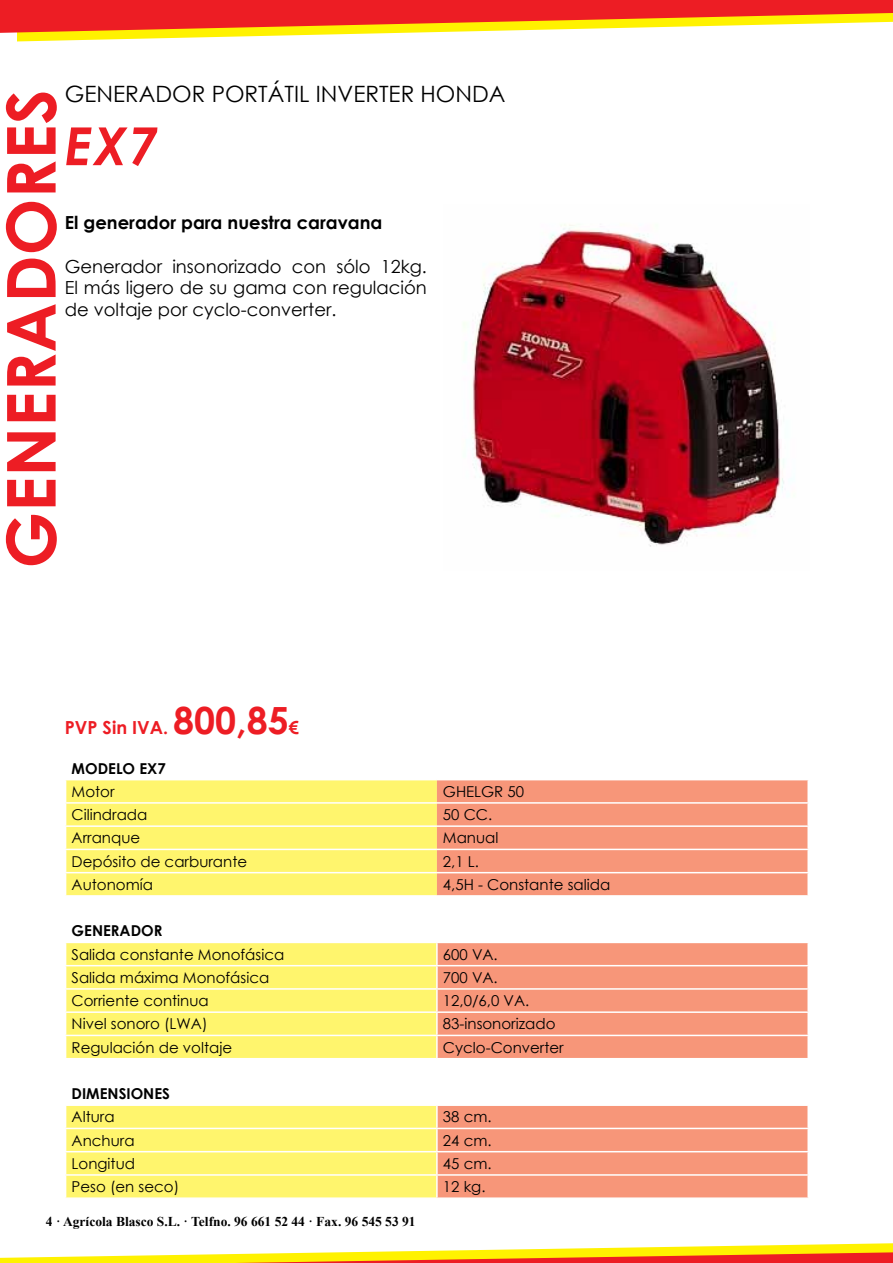
<style>
.page{position:relative;width:893px;height:1263px;background:#fff}
.page>*{position:absolute;margin:0;border:0;box-sizing:border-box;transform-origin:0 0}
.t1{font:700 67.5px "Century Gothic";color:#ed1d24}
.t2{font:italic 700 52.5px "Century Gothic";color:#ed1d24}
.t3{font:22.5px "Century Gothic";color:#000}
.t4{font:18px/21.6px "Century Gothic";color:#000;text-align:justify}
.t5{font:700 18px "Century Gothic";color:#000}
.t6{font:700 18px "Century Gothic";color:#ed1d24}
.t7{font:15px "Century Gothic";color:#000}
.t8{font:700 15px "Century Gothic";color:#000}
.t9{font:700 13.5px "Times New Roman";color:#000}
.s1{font-size:37.5px}
</style>
<div class="page">
<svg style="left:0;top:1243px;width:893px;height:20px"></svg>
<svg style="left:0;top:0;width:893px;height:41px"></svg>
<svg style="left:66px;top:780px;width:371px;height:417px;fill:#fff56d"></svg>
<svg style="left:437px;top:780px;width:370px;height:417px;fill:#f79679"></svg>
<hr style="left:436px;top:943px;width:2px;height:22px;background:#fff">
<hr style="left:436px;top:966px;width:2px;height:22px;background:#fff">
<hr style="left:436px;top:990px;width:2px;height:21px;background:#fff">
<hr style="left:436px;top:1013px;width:2px;height:22px;background:#fff">
<hr style="left:436px;top:1036px;width:2px;height:22px;background:#fff">
<hr style="left:65px;top:1128px;width:372px;height:1px;background:#fff">
<hr style="left:437px;top:1128px;width:372px;height:1px;background:#fff">
<hr style="left:65px;top:1151px;width:372px;height:1px;background:#fff">
<hr style="left:437px;top:1151px;width:372px;height:1px;background:#fff">
<hr style="left:65px;top:1174px;width:372px;height:2px;background:#fff">
<hr style="left:437px;top:1174px;width:372px;height:2px;background:#fff">
<hr style="left:65px;top:802px;width:372px;height:2px;background:#fff">
<hr style="left:437px;top:802px;width:372px;height:2px;background:#fff">
<hr style="left:65px;top:825px;width:372px;height:2px;background:#fff">
<hr style="left:437px;top:825px;width:372px;height:2px;background:#fff">
<hr style="left:65px;top:849px;width:372px;height:1px;background:#fff">
<hr style="left:437px;top:849px;width:372px;height:1px;background:#fff">
<hr style="left:65px;top:872px;width:372px;height:1px;background:#fff">
<hr style="left:437px;top:872px;width:372px;height:1px;background:#fff">
<hr style="left:65px;top:895px;width:372px;height:2px;background:#fff">
<hr style="left:437px;top:895px;width:372px;height:2px;background:#fff">
<hr style="left:65px;top:942px;width:372px;height:1px;background:#fff">
<hr style="left:437px;top:942px;width:372px;height:1px;background:#fff">
<hr style="left:65px;top:965px;width:372px;height:1px;background:#fff">
<hr style="left:437px;top:965px;width:372px;height:1px;background:#fff">
<hr style="left:65px;top:988px;width:372px;height:2px;background:#fff">
<hr style="left:437px;top:988px;width:372px;height:2px;background:#fff">
<hr style="left:65px;top:1011px;width:372px;height:2px;background:#fff">
<hr style="left:437px;top:1011px;width:372px;height:2px;background:#fff">
<hr style="left:65px;top:1035px;width:372px;height:1px;background:#fff">
<hr style="left:437px;top:1035px;width:372px;height:1px;background:#fff">
<hr style="left:65px;top:1058px;width:372px;height:1px;background:#fff">
<hr style="left:437px;top:1058px;width:372px;height:1px;background:#fff">
<hr style="left:65px;top:1104px;width:372px;height:2px;background:#fff">
<hr style="left:437px;top:1104px;width:372px;height:2px;background:#fff">
<hr style="left:436px;top:1106px;width:2px;height:22px;background:#fff">
<hr style="left:436px;top:1129px;width:2px;height:22px;background:#fff">
<hr style="left:436px;top:1152px;width:2px;height:22px;background:#fff">
<hr style="left:436px;top:1176px;width:2px;height:21px;background:#fff">
<img style="left:463px;top:224px;width:321px;height:323px">
<h1 class="t1" style="left:-20px;top:569px;width:481px;rotate:-90deg">GENERADORES</h1>
<h3 class="t3" style="left:65px;top:78px;width:442px">GENERADOR PORTÁTIL INVERTER HONDA</h3>
<h2 class="t2" style="left:65px;top:106px;width:94px">EX7</h2>
<p class="t5" style="left:65px;top:209px;width:319px">El generador para nuestra caravana</p>
<p class="t4" style="left:65px;top:255px;width:363px">Generador insonorizado con sólo 12kg.<br>El más ligero de su gama con regulación de voltaje por cyclo-converter.</p>
<p class="t6" style="left:65px;top:713px;width:235px">PVP Sin IVA. <span class="s1">800,85</span>€</p>
<p class="t8" style="left:72px;top:757px;width:96px">MODELO EX7</p>
<p class="t7" style="left:72px;top:781px;width:45px">Motor</p>
<p class="t7" style="left:443px;top:781px;width:83px">GHELGR 50</p>
<p class="t7" style="left:72px;top:804px;width:77px">Cilindrada</p>
<p class="t7" style="left:443px;top:804px;width:51px">50 CC.</p>
<p class="t7" style="left:72px;top:827px;width:70px">Arranque</p>
<p class="t7" style="left:443px;top:827px;width:57px">Manual</p>
<p class="t7" style="left:72px;top:851px;width:177px">Depósito de carburante</p>
<p class="t7" style="left:443px;top:851px;width:38px">2,1 L.</p>
<p class="t7" style="left:72px;top:874px;width:83px">Autonomía</p>
<p class="t7" style="left:443px;top:874px;width:169px">4,5H - Constante salida</p>
<p class="t8" style="left:72px;top:919px;width:92px">GENERADOR</p>
<p class="t7" style="left:72px;top:944px;width:214px">Salida constante Monofásica</p>
<p class="t7" style="left:443px;top:944px;width:56px">600 VA.</p>
<p class="t7" style="left:72px;top:967px;width:199px">Salida máxima Monofásica</p>
<p class="t7" style="left:443px;top:967px;width:56px">700 VA.</p>
<p class="t7" style="left:72px;top:990px;width:139px">Corriente continua</p>
<p class="t7" style="left:443px;top:990px;width:88px">12,0/6,0 VA.</p>
<p class="t7" style="left:72px;top:1013px;width:137px">Nivel sonoro (LWA)</p>
<p class="t7" style="left:443px;top:1013px;width:114px">83-insonorizado</p>
<p class="t7" style="left:72px;top:1037px;width:162px">Regulación de voltaje</p>
<p class="t7" style="left:443px;top:1037px;width:122px">Cyclo-Converter</p>
<p class="t8" style="left:72px;top:1082px;width:100px">DIMENSIONES</p>
<p class="t7" style="left:72px;top:1106px;width:45px">Altura</p>
<p class="t7" style="left:443px;top:1106px;width:50px">38 cm.</p>
<p class="t7" style="left:72px;top:1130px;width:64px">Anchura</p>
<p class="t7" style="left:443px;top:1130px;width:50px">24 cm.</p>
<p class="t7" style="left:72px;top:1153px;width:65px">Longitud</p>
<p class="t7" style="left:443px;top:1153px;width:50px">45 cm.</p>
<p class="t7" style="left:72px;top:1176px;width:109px">Peso (en seco)</p>
<p class="t7" style="left:443px;top:1176px;width:44px">12 kg.</p>
<p class="t9" style="left:46px;top:1212px;width:371px">4 · Agrícola Blasco S.L. · Telfno. 96 661 52 44 · Fax. 96 545 53 91</p>
</div>
